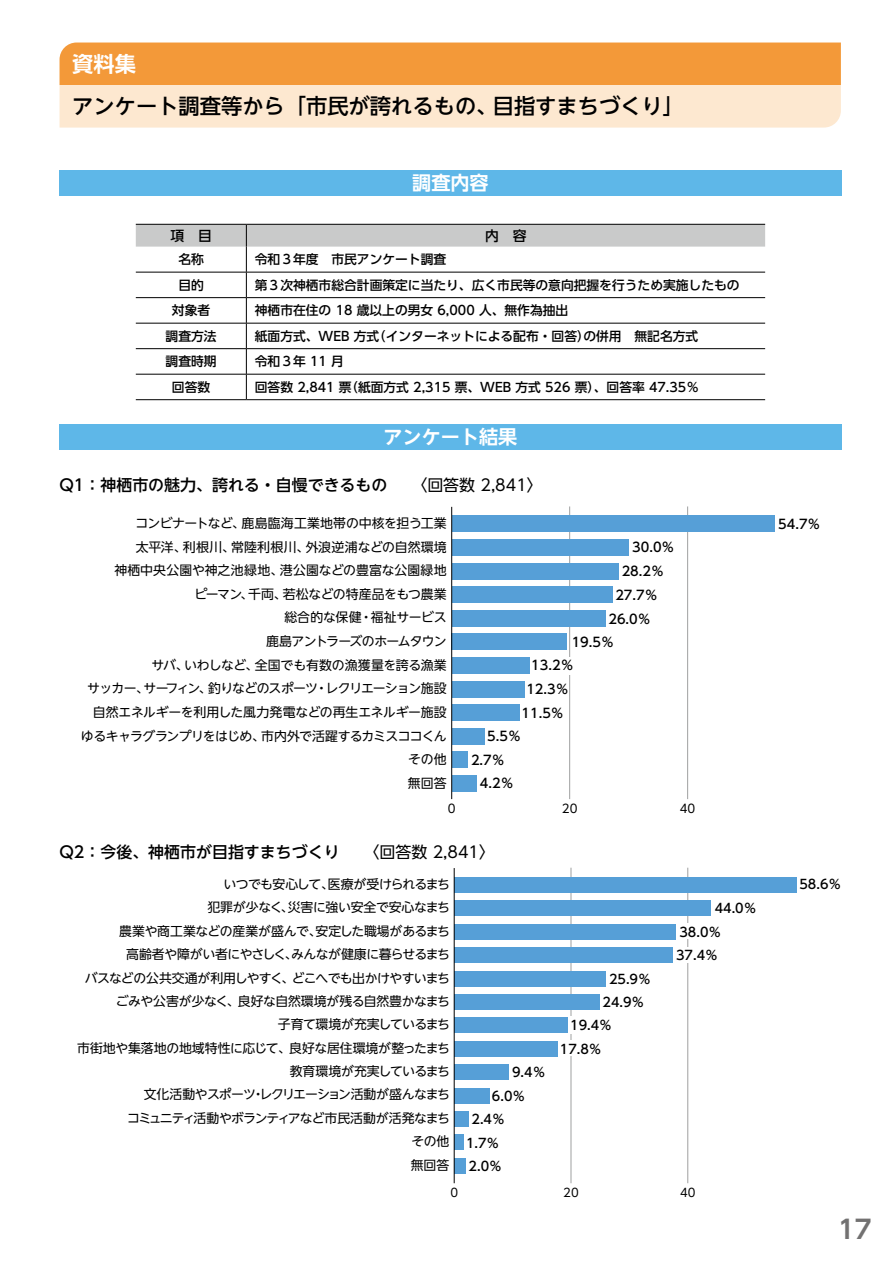
<style>
.page{position:relative;width:893px;height:1263px;background:#fff}
.page>*{position:absolute;margin:0;border:0;box-sizing:border-box;transform-origin:0 0}
.t1{font:700 25.5px "UD Shin Go NT Pr 6 N De";color:#727171}
.t2{font:500 21.3px "UD Shin Go NT Pr 6 N";color:#000}
.t3{font:700 21.3px "UD Shin Go NT Pr 6 N De";color:#fff}
.t4{font:700 19.2px "UD Shin Go NT Pr 6 De";color:#fff}
.t5{font:500 15.9px "UD Shin Go NT Pr 6";color:#000}
.t6{font:500 13.8px "UD Shin Go Pro";color:#000}
.t7{font:500 13.05px/23.9px "UD Shin Go NT Pr 6";color:#000}
.t8{font:12.9px/23.4px "UD Shin Go NT Pr 6";letter-spacing:-.03em;color:#000;text-align:right}
.t9{font:500 12.9px/23.4px "UD Shin Go NT Pr 6";color:#000}
.t10{font:500 12.75px "UD Shin Go Pro";color:#000}
.t11{font:11.85px "UD Shin Go NT Pr 6";color:#000}
.t12{font:11.7px "UD Shin Go NT Pr 6";color:#000}
.s1{font-weight:400}
</style>
<div class="page">
<svg style="left:60px;top:43px;width:781px;height:85px"></svg>
<div style="left:59px;top:424px;width:783px;height:25px;background:#5eb7e8"></div>
<div style="left:59px;top:170px;width:783px;height:26px;background:#5eb7e8"></div>
<hr style="left:136px;top:399px;width:110px;height:1px;background:#000">
<hr style="left:246px;top:399px;width:519px;height:1px;background:#000">
<svg style="left:136px;top:225px;width:629px;height:174px"></svg>
<hr style="left:136px;top:224px;width:110px;height:1px;background:#000">
<hr style="left:246px;top:224px;width:519px;height:1px;background:#000">
<hr style="left:569px;top:506px;width:1px;height:293px;background:#9fa0a0">
<hr style="left:687px;top:506px;width:1px;height:293px;background:#9fa0a0">
<div style="left:452px;top:775px;width:25px;height:17px;background:#569fd7"></div>
<div style="left:452px;top:751px;width:16px;height:17px;background:#569fd7"></div>
<div style="left:452px;top:728px;width:32px;height:17px;background:#569fd7"></div>
<div style="left:452px;top:704px;width:68px;height:17px;background:#569fd7"></div>
<div style="left:452px;top:681px;width:72px;height:16px;background:#569fd7"></div>
<div style="left:452px;top:657px;width:78px;height:17px;background:#569fd7"></div>
<div style="left:452px;top:633px;width:115px;height:17px;background:#569fd7"></div>
<div style="left:452px;top:610px;width:153px;height:17px;background:#569fd7"></div>
<div style="left:452px;top:586px;width:160px;height:17px;background:#569fd7"></div>
<div style="left:452px;top:563px;width:166px;height:16px;background:#569fd7"></div>
<div style="left:452px;top:539px;width:177px;height:17px;background:#569fd7"></div>
<div style="left:452px;top:515px;width:323px;height:17px;background:#569fd7"></div>
<hr style="left:451px;top:507px;width:1px;height:292px;background:#000">
<div style="left:531px;top:657px;width:46px;height:17px;background:#fff"></div>
<hr style="left:571px;top:868px;width:1px;height:315px;background:#9fa0a0">
<hr style="left:687px;top:868px;width:1px;height:315px;background:#9fa0a0">
<div style="left:454px;top:1158px;width:12px;height:15px;background:#569fd7"></div>
<div style="left:454px;top:1135px;width:10px;height:15px;background:#569fd7"></div>
<div style="left:454px;top:1111px;width:14px;height:16px;background:#569fd7"></div>
<div style="left:454px;top:1088px;width:35px;height:15px;background:#569fd7"></div>
<div style="left:454px;top:1064px;width:55px;height:16px;background:#569fd7"></div>
<div style="left:454px;top:1041px;width:104px;height:15px;background:#569fd7"></div>
<div style="left:454px;top:1018px;width:114px;height:15px;background:#569fd7"></div>
<div style="left:454px;top:994px;width:146px;height:16px;background:#569fd7"></div>
<div style="left:454px;top:971px;width:151px;height:15px;background:#569fd7"></div>
<div style="left:454px;top:947px;width:219px;height:16px;background:#569fd7"></div>
<div style="left:454px;top:924px;width:222px;height:15px;background:#569fd7"></div>
<div style="left:454px;top:901px;width:257px;height:15px;background:#569fd7"></div>
<div style="left:454px;top:877px;width:342px;height:15px;background:#569fd7"></div>
<hr style="left:454px;top:868px;width:1px;height:315px;background:#000">
<div style="left:678px;top:923px;width:45px;height:16px;background:#fff"></div>
<div style="left:674px;top:947px;width:46px;height:16px;background:#fff"></div>
<div style="left:570px;top:1017px;width:45px;height:17px;background:#fff"></div>
<div style="left:559px;top:1040px;width:42px;height:16px;background:#fff"></div>
<h2 class="t3" style="left:72px;top:46px;width:65px">資料集</h2>
<h2 class="t2" style="left:72px;top:89px;width:613px">アンケート調査等から「市民が誇れるもの、目指すまちづくり」</h2>
<h3 class="t4" style="left:412px;top:167px;width:78px">調査内容</h3>
<p class="t6" style="left:170px;top:224px;width:43px">項　目</p>
<p class="t6" style="left:485px;top:224px;width:43px">内　容</p>
<p class="t10" style="left:178px;top:249px;width:27px">名称</p>
<p class="t10" style="left:255px;top:249px;width:193px">令和３年度　市民アンケート調査</p>
<p class="t10" style="left:178px;top:275px;width:27px">目的</p>
<p class="t10" style="left:255px;top:275px;width:486px">第３次神栖市総合計画策定に当たり、広く市民等の意向把握を行うため実施したもの</p>
<p class="t10" style="left:172px;top:300px;width:40px">対象者</p>
<p class="t10" style="left:255px;top:300px;width:315px">神栖市在住の 18 歳以上の男女 6,000 人、無作為抽出</p>
<p class="t10" style="left:166px;top:326px;width:53px">調査方法</p>
<p class="t10" style="left:255px;top:326px;width:445px">紙面方式、WEB 方式（インターネットによる配布・回答）の併用　無記名方式</p>
<p class="t10" style="left:166px;top:351px;width:53px">調査時期</p>
<p class="t10" style="left:255px;top:351px;width:91px">令和３年 11 月</p>
<p class="t10" style="left:172px;top:377px;width:40px">回答数</p>
<p class="t10" style="left:255px;top:377px;width:446px">回答数 2,841 票（紙面方式 2,315 票、WEB 方式 526 票）、回答率 47.35％</p>
<h3 class="t4" style="left:383px;top:421px;width:135px">アンケート結果</h3>
<p class="t5" style="left:60px;top:472px;width:485px">Q1：神栖市の魅力、誇れる・自慢できるもの　　<span class="s1">〈回答数 2,841〉</span></p>
<p class="t8" style="left:81px;top:511px;width:367px">コンビナートなど、鹿島臨海工業地帯の中核を担う工業<br>太平洋、利根川、常陸利根川、外浪逆浦などの自然環境<br>神栖中央公園や神之池緑地、港公園などの豊富な公園緑地<br>ピーマン、千両、若松などの特産品をもつ農業<br>総合的な保健・福祉サービス<br>鹿島アントラーズのホームタウン<br>サバ、いわしなど、全国でも有数の漁獲量を誇る漁業<br>サッカー、サーフィン、釣りなどのスポーツ・レクリエーション施設自然エネルギーを利用した風力発電などの再生エネルギー施設ゆるキャラグランプリをはじめ、市内外で活躍するカミスココくんその他<br>無回答</p>
<p class="t7" style="left:632px;top:534px;width:44px">30.0％</p>
<p class="t7" style="left:622px;top:559px;width:44px">28.2％</p>
<p class="t7" style="left:615px;top:583px;width:44px">27.7％</p>
<p class="t7" style="left:608px;top:607px;width:44px">26.0％</p>
<p class="t7" style="left:572px;top:629px;width:44px">19.5％</p>
<p class="t7" style="left:531px;top:653px;width:44px">13.2％</p>
<p class="t7" style="left:526px;top:677px;width:44px">12.3％</p>
<p class="t7" style="left:522px;top:701px;width:44px">11.5％</p>
<p class="t7" style="left:471px;top:724px;width:51px;text-indent:16px">5.5％<br>2.7％</p>
<p class="t7" style="left:480px;top:771px;width:35px">4.2％</p>
<p class="t11" style="left:448px;top:798px;width:9px">0</p>
<p class="t11" style="left:562px;top:798px;width:17px">20</p>
<p class="t11" style="left:680px;top:798px;width:17px">40</p>
<p class="t5" style="left:60px;top:839px;width:437px">Q2：今後、神栖市が目指すまちづくり　　<span class="s1">〈回答数 2,841〉</span></p>
<p class="t8" style="left:77px;top:872px;width:374px">いつでも安心して、医療が受けられるまち<br>犯罪が少なく、災害に強い安全で安心なまち<br>農業や商工業などの産業が盛んで、安定した職場があるまち<br>高齢者や障がい者にやさしく、みんなが健康に暮らせるまち<br>バスなどの公共交通が利用しやすく、どこへでも出かけやすいまちごみや公害が少なく、良好な自然環境が残る自然豊かなまち<br>子育て環境が充実しているまち<br>市街地や集落地の地域特性に応じて、良好な居住環境が整ったまち教育環境が充実しているまち<br>文化活動やスポーツ・レクリエーション活動が盛んなまち<br>コミュニティ活動やボランティアなど市民活動が活発なまち<br>その他<br>無回答</p>
<p class="t9" style="left:512px;top:1060px;width:35px">9.4％</p>
<p class="t9" style="left:492px;top:1083px;width:35px">6.0％</p>
<p class="t9" style="left:471px;top:1107px;width:35px">2.4％</p>
<p class="t9" style="left:466px;top:1131px;width:35px">1.7％</p>
<p class="t9" style="left:469px;top:1154px;width:35px">2.0％</p>
<p class="t9" style="left:609px;top:967px;width:43px">25.9％</p>
<p class="t9" style="left:603px;top:990px;width:43px">24.9％</p>
<p class="t9" style="left:570px;top:1013px;width:43px">19.4％</p>
<p class="t9" style="left:560px;top:1037px;width:43px">17.8％</p>
<p class="t9" style="left:676px;top:896px;width:82px;text-indent:39px">44.0％<br>38.0％<br>37.4％</p>
<p class="t12" style="left:450px;top:1183px;width:9px">0</p>
<p class="t12" style="left:563px;top:1183px;width:17px">20</p>
<p class="t12" style="left:680px;top:1183px;width:17px">40</p>
<p class="t7" style="left:778px;top:512px;width:44px">54.7％</p>
<p class="t9" style="left:799px;top:872px;width:43px">58.6％</p>
<h1 class="t1" style="left:838px;top:1208px;width:35px">17</h1>
</div>
